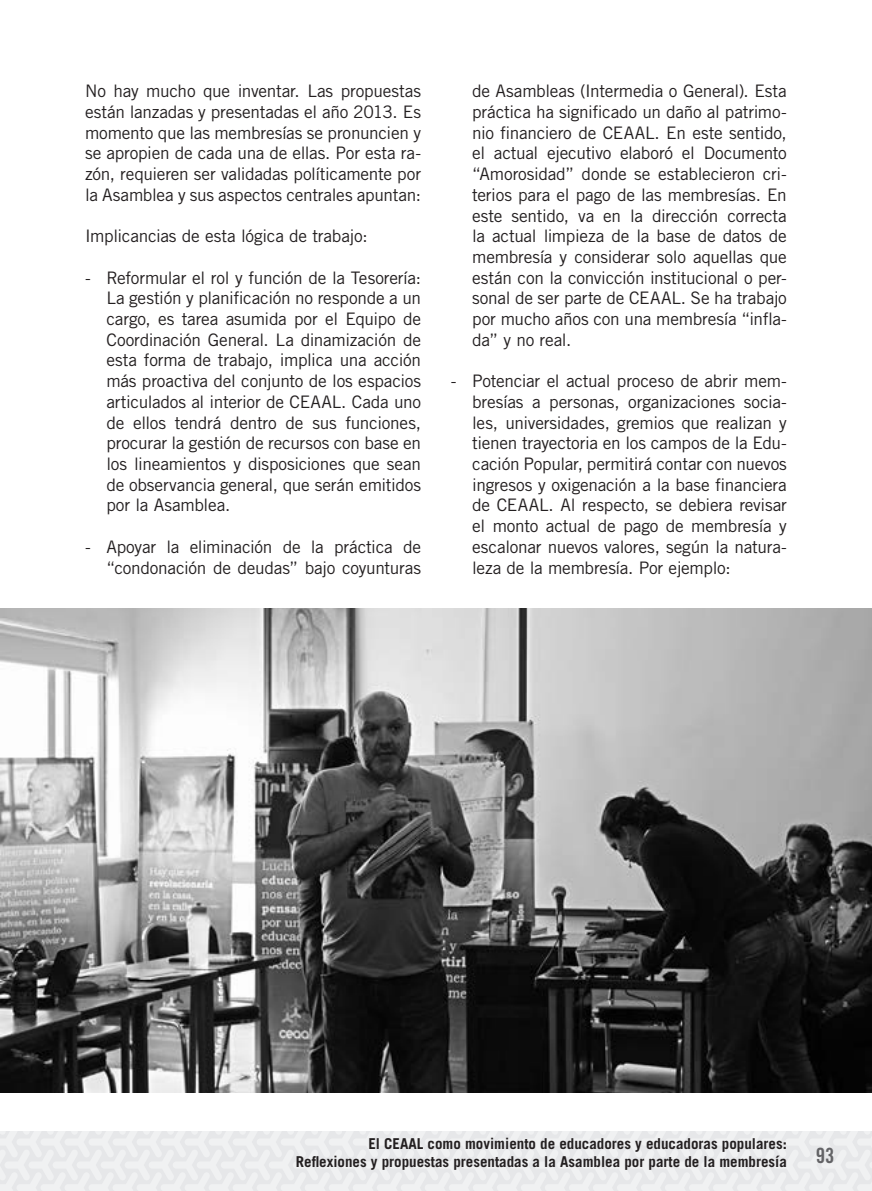
<style>
.page{position:relative;width:872px;height:1191px;background:#fff}
.page>*{position:absolute;margin:0;border:0;box-sizing:border-box;transform-origin:0 0}
.t1{font:21px "Trade Gothic LT Std Bd Cn 20";color:#636366}
.Cuerpo_de_texto{font:17.25px/20.7px "Trade Gothic LT Std";letter-spacing:-.015em;color:#231f20;text-align:justify}
.t2{font:700 15px/18px "Trade Gothic LT Std";color:#231f20;text-align:right}
</style>
<div class="page">
<div style="left:0;top:1131px;width:872px;height:60px;background:#eeeff0"></div>
<img style="left:0;top:608px;width:872px;height:484px">
<p class="Cuerpo_de_texto" style="left:85px;top:81px;width:337px">No hay mucho que inventar. Las propuestas están lanzadas y presentadas el año 2013. Es momento que las membresías se pronuncien y se apropien de cada una de ellas. Por esta ra&shy;zón, requieren ser validadas políticamente por la Asamblea y sus aspectos centrales apuntan:</p>
<p class="Cuerpo_de_texto" style="left:85px;top:225px;width:284px">Implicancias de esta lógica de trabajo:</p>
<p class="Cuerpo_de_texto" style="left:106px;top:267px;width:316px;text-indent:-21px">- Reformular el rol y función de la Tesorería:<br>La gestión y planificación no responde a un cargo, es tarea asumida por el Equipo de Coordinación General. La dinamización de esta forma de trabajo, implica una acción más proactiva del conjunto de los espacios articulados al interior de CEAAL. Cada uno de ellos tendrá dentro de sus funciones, procurar la gestión de recursos con base en los lineamientos y disposiciones que sean de observancia general, que serán emitidos por la Asamblea.</p>
<p class="Cuerpo_de_texto" style="left:85px;top:536px;width:337px;text-align:right">- Apoyar la eliminación de la práctica de “condonación de deudas” bajo coyunturas</p>
<p class="Cuerpo_de_texto" style="left:472px;top:81px;width:316px">de Asambleas (Intermedia o General). Esta práctica ha significado un daño al patrimo&shy;nio financiero de CEAAL. En este sentido, el actual ejecutivo elaboró el Documento “Amorosidad” donde se establecieron cri&shy;terios para el pago de las membresías. En este sentido, va en la dirección correcta la actual limpieza de la base de datos de membresía y considerar solo aquellas que están con la convicción institucional o per&shy;sonal de ser parte de CEAAL. Se ha trabajo por mucho años con una membresía “infla&shy;da” y no real.</p>
<p class="Cuerpo_de_texto" style="left:472px;top:370px;width:316px;text-indent:-21px">- Potenciar el actual proceso de abrir mem&shy;bresías a personas, organizaciones socia&shy;les, universidades, gremios que realizan y tienen trayectoria en los campos de la Edu&shy;cación Popular, permitirá contar con nuevos ingresos y oxigenación a la base financiera de CEAAL. Al respecto, se debiera revisar el monto actual de pago de membresía y escalonar nuevos valores, según la natura&shy;leza de la membresía. Por ejemplo:</p>
<p class="t2" style="left:296px;top:1134px;width:492px">El CEAAL como movimiento de educadores y educadoras populares:<br>Reflexiones y propuestas presentadas a la Asamblea por parte de la membresía</p>
<p class="t1" style="left:816px;top:1142px;width:20px">93</p>
</div>
